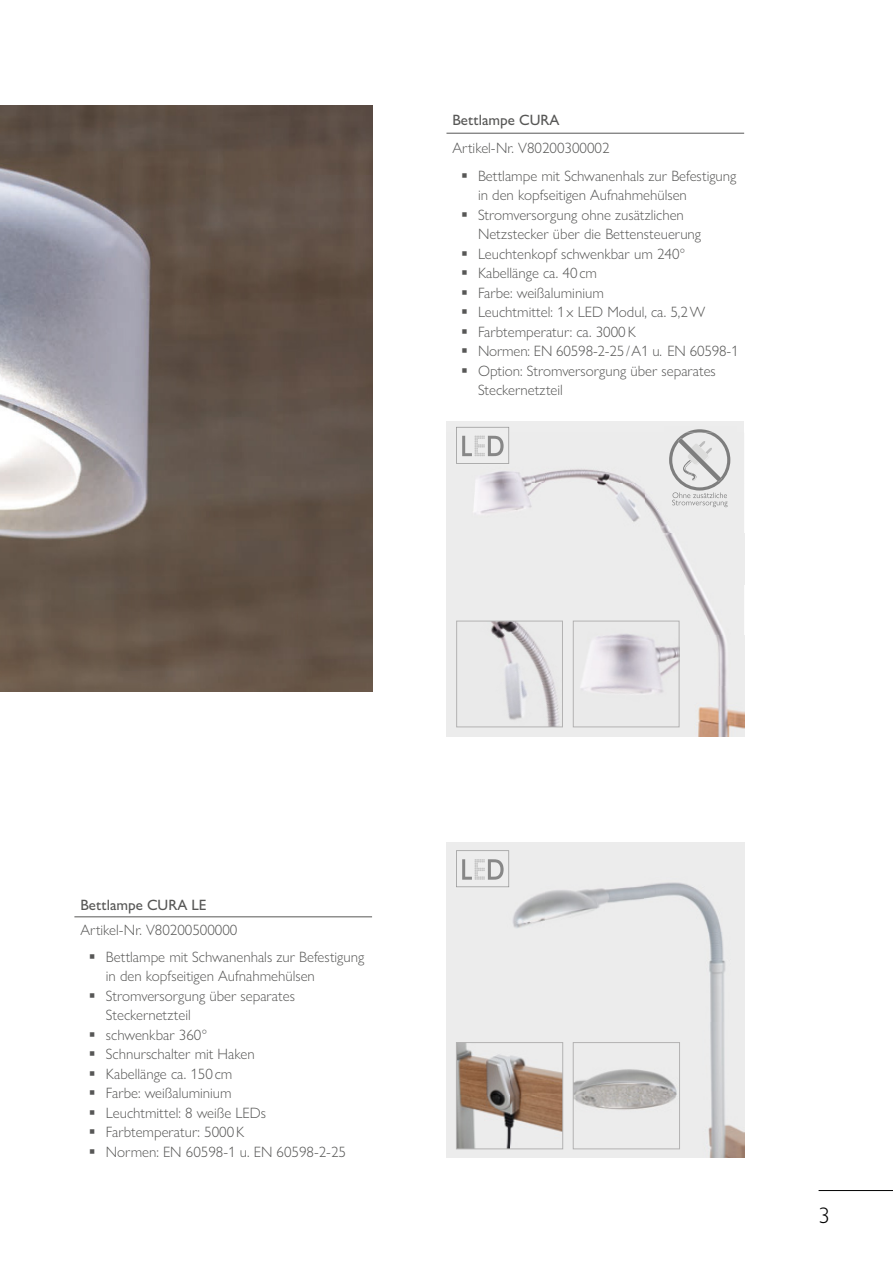
<style>
.page{position:relative;width:893px;height:1263px;background:#fff}
.page>*{position:absolute;margin:0;border:0;box-sizing:border-box;transform-origin:0 0}
.t1{font:300 22.5px "Gill Sans Nova";color:#000}
.t2{font:300 15px/19.5px "Gill Sans Nova";color:#575756}
.t3{font:500 15px "Gill Sans Nova";color:#575756}
</style>
<div class="page">
<hr style="left:819px;top:1190px;width:74px;height:1px;background:#000">
<img style="left:446px;top:842px;width:298px;height:180px">
<div style="left:446px;top:1022px;width:248px;height:45px;background:#ececec"></div>
<img style="left:694px;top:1022px;width:50px;height:136px">
<img style="left:546px;top:1067px;width:49px;height:91px">
<div style="left:446px;top:421px;width:298px;height:316px;background:#ededed"></div>
<img style="left:456px;top:469px;width:267px;height:166px">
<img style="left:679px;top:635px;width:47px;height:51px">
<img style="left:595px;top:686px;width:149px;height:51px">
<img style="left:575px;top:623px;width:102px;height:102px">
<div style="left:573px;top:621px;width:106px;height:106px;border:1px solid #b3b2b2"></div>
<img style="left:458px;top:623px;width:103px;height:102px">
<div style="left:456px;top:621px;width:107px;height:106px;border:1px solid #b3b2b2"></div>
<img style="left:665px;top:456px;width:66px;height:54px">
<img style="left:672px;top:492px;width:55px;height:6px">
<img style="left:672px;top:500px;width:56px;height:7px">
<svg style="left:685px;top:429px;width:29px;height:4px"></svg>
<img style="left:669px;top:433px;width:61px;height:57px">
<img style="left:678px;top:438px;width:44px;height:44px">
<svg style="left:456px;top:427px;width:53px;height:37px"></svg>
<div style="left:454px;top:850px;width:56px;height:38px;background:#ededed"></div>
<svg style="left:456px;top:850px;width:53px;height:37px"></svg>
<img style="left:575px;top:1044px;width:103px;height:103px">
<div style="left:573px;top:1042px;width:107px;height:107px;border:1px solid #b3b2b2"></div>
<img style="left:458px;top:1044px;width:103px;height:103px">
<div style="left:456px;top:1042px;width:107px;height:107px;border:1px solid #b3b2b2"></div>
<img style="left:0;top:105px;width:372px;height:586px">
<hr style="left:74px;top:916px;width:298px;height:1px;background:#575756">
<hr style="left:446px;top:133px;width:298px;height:1px;background:#575756">
<p class="t3" style="left:452px;top:110px;width:108px">Bettlampe CURA</p>
<p class="t2" style="left:452px;top:138px;width:159px">Artikel-Nr. V80200300002</p>
<p class="t2" style="left:478px;top:166px;width:260px;text-indent:-17px">▪ Bettlampe mit Schwanenhals zur Befestigung in den kopfseitigen Aufnahmehülsen</p>
<p class="t2" style="left:478px;top:205px;width:225px;text-indent:-17px">▪ Stromversorgung ohne zusätzlichen<br>Netz stecker über die Bettensteuerung</p>
<p class="t2" style="left:461px;top:244px;width:226px">▪ Leuchtenkopf schwenkbar um 240°</p>
<p class="t2" style="left:461px;top:263px;width:138px">▪ Kabellänge ca. 40 cm</p>
<p class="t2" style="left:461px;top:283px;width:144px">▪ Farbe: weißaluminium</p>
<p class="t2" style="left:461px;top:302px;width:246px">▪ Leuchtmittel: 1 x LED Modul, ca. 5,2 W</p>
<p class="t2" style="left:461px;top:322px;width:176px">▪ Farbtemperatur: ca. 3000 K</p>
<p class="t2" style="left:461px;top:341px;width:279px">▪ Normen: EN 60598-2-25 / A1 u. EN 60598-1</p>
<p class="t2" style="left:478px;top:361px;width:239px;text-indent:-17px">▪ Option: Stromversorgung über separates<br>Steckernetzteil</p>
<p class="t3" style="left:80px;top:895px;width:128px">Bettlampe CURA LE</p>
<p class="t2" style="left:80px;top:920px;width:159px">Artikel-Nr. V80200500000</p>
<p class="t2" style="left:106px;top:947px;width:260px;text-indent:-17px">▪ Bettlampe mit Schwanenhals zur Befestigung in den kopfseitigen Aufnahmehülsen</p>
<p class="t2" style="left:106px;top:986px;width:190px;text-indent:-17px">▪ Stromversorgung über separates<br>Steckernetzteil</p>
<p class="t2" style="left:89px;top:1025px;width:120px">▪ schwenkbar 360°</p>
<p class="t2" style="left:89px;top:1044px;width:167px">▪ Schnurschalter mit Haken</p>
<p class="t2" style="left:89px;top:1064px;width:145px">▪ Kabellänge ca. 150 cm</p>
<p class="t2" style="left:89px;top:1083px;width:144px">▪ Farbe: weißaluminium</p>
<p class="t2" style="left:89px;top:1103px;width:179px">▪ Leuchtmittel: 8 weiße LEDs</p>
<p class="t2" style="left:89px;top:1122px;width:157px">▪ Farbtemperatur: 5000 K</p>
<p class="t2" style="left:89px;top:1142px;width:259px">▪ Normen: EN 60598-1 u. EN 60598-2-25</p>
<h1 class="t1" style="left:819px;top:1201px;width:13px">3</h1>
</div>
